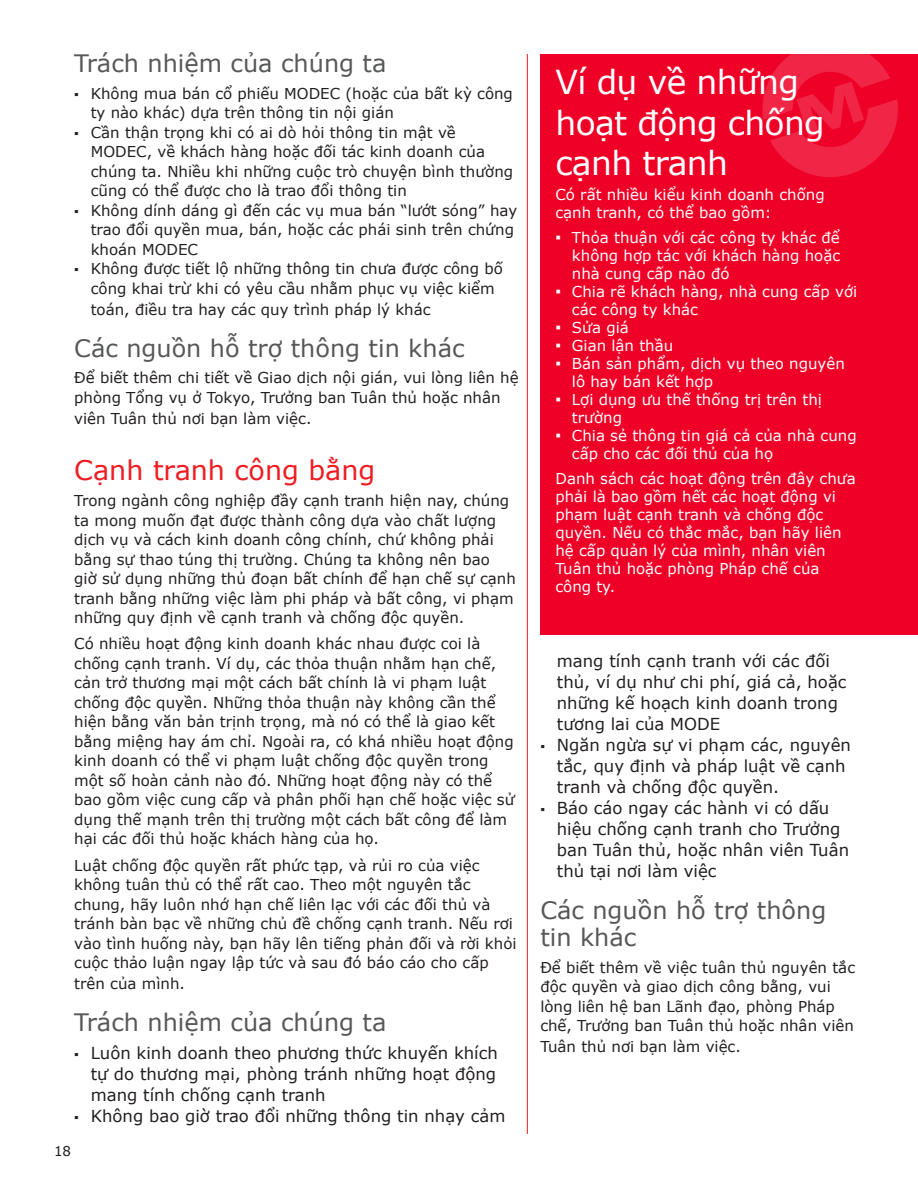
<style>
.page{position:relative;width:918px;height:1188px;background:#fff}
.page>*{position:absolute;margin:0;border:0;box-sizing:border-box;transform-origin:0 0}
.t1{font:33px/40.5px "Verdana";letter-spacing:-.02em;color:#fff}
.Heading_1{font:27px "Verdana";color:#ee1d23}
.Heading_2{font:24px/27px "Verdana";color:#57585a}
.t2{font:16.5px/21px "Verdana";color:#231f20}
.t3{font:15px/19.5px "Verdana";color:#231f20}
.t4{font:15px/18px "Verdana";color:#fff}
.t5{font:13.5px "Verdana";color:#231f20}
.s1{font-family:"Arial";font-size:13.5px}
.s2{font-family:"Arial";font-size:16.5px}
</style>
<div class="page">
<hr style="left:527px;top:54px;width:1px;height:1080px;background:#ee1d23">
<div style="left:540px;top:54px;width:378px;height:580px;background:#ef0027"></div>
<svg style="left:762px;top:54px;width:136px;height:123px"></svg>
<p class="Heading_2" style="left:74px;top:50px;width:314px">Trách nhiệm của chúng ta</p>
<p class="t3" style="left:91px;top:83px;width:424px;text-indent:-17px"><span class="s1">▪</span> Không mua bán cổ phiếu MODEC (hoặc của bất kỳ công ty nào khác) dựa trên thông tin nội gián</p>
<p class="t3" style="left:91px;top:122px;width:424px;text-indent:-17px"><span class="s1">▪</span> Cần thận trọng khi có ai dò hỏi thông tin mật về MODEC, về khách hàng hoặc đối tác kinh doanh của chúng ta. Nhiều khi những cuộc trò chuyện bình thường cũng có thể được cho là trao đổi thông tin</p>
<p class="t3" style="left:91px;top:200px;width:428px;text-indent:-17px"><span class="s1">▪</span> Không dính dáng gì đến các vụ mua bán “lướt sóng” hay trao đổi quyền mua, bán, hoặc các phái sinh trên chứng khoán MODEC</p>
<p class="t3" style="left:74px;top:259px;width:430px;text-align:center"><span class="s1">▪</span> Không được tiết lộ những thông tin chưa được công bố công khai trừ khi có yêu cầu nhằm phục vụ việc kiểm</p>
<p class="t3" style="left:91px;top:299px;width:341px">toán, điều tra hay các quy trình pháp lý khác</p>
<p class="Heading_2" style="left:74px;top:335px;width:392px">Các nguồn hỗ trợ thông tin khác</p>
<p class="t3" style="left:74px;top:368px;width:446px">Để biết thêm chi tiết về Giao dịch nội gián, vui lòng liên hệ phòng Tổng vụ ở Tokyo, Trưởng ban Tuân thủ hoặc nhân</p>
<p class="t3" style="left:74px;top:408px;width:239px">viên Tuân thủ nơi bạn làm việc.</p>
<p class="Heading_1" style="left:74px;top:452px;width:303px">Cạnh tranh công bằng</p>
<p class="t3" style="left:74px;top:491px;width:443px">Trong ngành công nghiệp đầy cạnh tranh hiện nay, chúng ta mong muốn đạt được thành công dựa vào chất lượng dịch vụ và cách kinh doanh công chính, chứ không phải bằng sự thao túng thị trường. Chúng ta không nên bao giờ sử dụng những thủ đoạn bất chính để hạn chế sự cạnh tranh bằng những việc làm phi pháp và bất công, vi phạm những quy định về cạnh tranh và chống độc quyền.</p>
<p class="t3" style="left:74px;top:634px;width:442px">Có nhiều hoạt động kinh doanh khác nhau được coi là chống cạnh tranh. Ví dụ, các thỏa thuận nhằm hạn chế, cản trở thương mại một cách bất chính là vi phạm luật chống độc quyền. Những thỏa thuận này không cần thể hiện bằng văn bản trịnh trọng, mà nó có thể là giao kết bằng miệng hay ám chỉ. Ngoài ra, có khá nhiều hoạt động kinh doanh có thể vi phạm luật chống độc quyền trong một số hoàn cảnh nào đó. Những hoạt động này có thể bao gồm việc cung cấp và phân phối hạn chế hoặc việc sử dụng thế mạnh trên thị trường một cách bất công để làm hại các đối thủ hoặc khách hàng của họ.</p>
<p class="t3" style="left:74px;top:855px;width:444px">Luật chống độc quyền rất phức tạp, và rủi ro của việc không tuân thủ có thể rất cao. Theo một nguyên tắc chung, hãy luôn nhớ hạn chế liên lạc với các đối thủ và tránh bàn bạc về những chủ đề chống cạnh tranh. Nếu rơi vào tình huống này, bạn hãy lên tiếng phản đối và rời khỏi cuộc thảo luận ngay lập tức và sau đó báo cáo cho cấp trên của mình.</p>
<p class="Heading_2" style="left:74px;top:1009px;width:314px">Trách nhiệm của chúng ta</p>
<p class="t2" style="left:91px;top:1042px;width:409px;text-align:justify;text-indent:-17px"><span class="s1">▪</span> Luôn kinh doanh theo phương thức khuyến khích tự do thương mại, phòng tránh những hoạt động mang tính chống cạnh tranh</p>
<p class="t2" style="left:74px;top:1105px;width:433px"><span class="s1">▪</span> Không bao giờ trao đổi những thông tin nhạy cảm</p>
<p class="t5" style="left:54px;top:1142px;width:19px">18</p>
<p class="t1" style="left:555px;top:62px;width:271px">Ví dụ về những hoạt động chống cạnh tranh</p>
<p class="t4" style="left:555px;top:185px;width:271px">Có rất nhiều kiểu kinh doanh chống cạnh tranh, có thể bao gồm:</p>
<p class="t4" style="left:572px;top:228px;width:270px;text-align:justify;text-indent:-17px"><span class="s2">▪</span> Thỏa thuận với các công ty khác để không hợp tác với khách hàng hoặc nhà cung cấp nào đó</p>
<p class="t4" style="left:572px;top:282px;width:287px;text-indent:-17px"><span class="s2">▪</span> Chia rẽ khách hàng, nhà cung cấp với các công ty khác</p>
<p class="t4" style="left:555px;top:318px;width:75px"><span class="s2">▪</span> Sửa giá</p>
<p class="t4" style="left:555px;top:336px;width:119px"><span class="s2">▪</span> Gian lận thầu</p>
<p class="t4" style="left:572px;top:354px;width:274px;text-indent:-17px"><span class="s2">▪</span> Bán sản phẩm, dịch vụ theo nguyên lô hay bán kết hợp</p>
<p class="t4" style="left:572px;top:390px;width:251px;text-indent:-17px"><span class="s2">▪</span> Lợi dụng ưu thế thống trị trên thị trường</p>
<p class="t4" style="left:572px;top:426px;width:286px;text-indent:-17px"><span class="s2">▪</span> Chia sẻ thông tin giá cả của nhà cung cấp cho các đối thủ của họ</p>
<p class="t4" style="left:555px;top:469px;width:302px">Danh sách các hoạt động trên đây chưa phải là bao gồm hết các hoạt động vi phạm luật cạnh tranh và chống độc quyền. Nếu có thắc mắc, bạn hãy liên hệ cấp quản lý của mình, nhân viên<br>Tuân thủ hoặc phòng Pháp chế của công ty.</p>
<p class="t2" style="left:557px;top:650px;width:291px">mang tính cạnh tranh với các đối thủ, ví dụ như chi phí, giá cả, hoặc những kế hoạch kinh doanh trong tương lai của MODE</p>
<p class="t2" style="left:557px;top:734px;width:296px;text-indent:-17px"><span class="s1">▪</span> Ngăn ngừa sự vi phạm các, nguyên tắc, quy định và pháp luật về cạnh tranh và chống độc quyền.</p>
<p class="t2" style="left:557px;top:797px;width:294px;text-indent:-17px"><span class="s1">▪</span> Báo cáo ngay các hành vi có dấu hiệu chống cạnh tranh cho Trưởng ban Tuân thủ, hoặc nhân viên Tuân thủ tại nơi làm việc</p>
<p class="Heading_2" style="left:540px;top:897px;width:287px">Các nguồn hỗ trợ thông tin khác</p>
<p class="t3" style="left:540px;top:957px;width:316px">Để biết thêm về việc tuân thủ nguyên tắc độc quyền và giao dịch công bằng, vui lòng liên hệ ban Lãnh đạo, phòng Pháp chế, Trưởng ban Tuân thủ hoặc nhân viên</p>
<p class="t3" style="left:540px;top:1037px;width:202px">Tuân thủ nơi bạn làm việc.</p>
</div>
